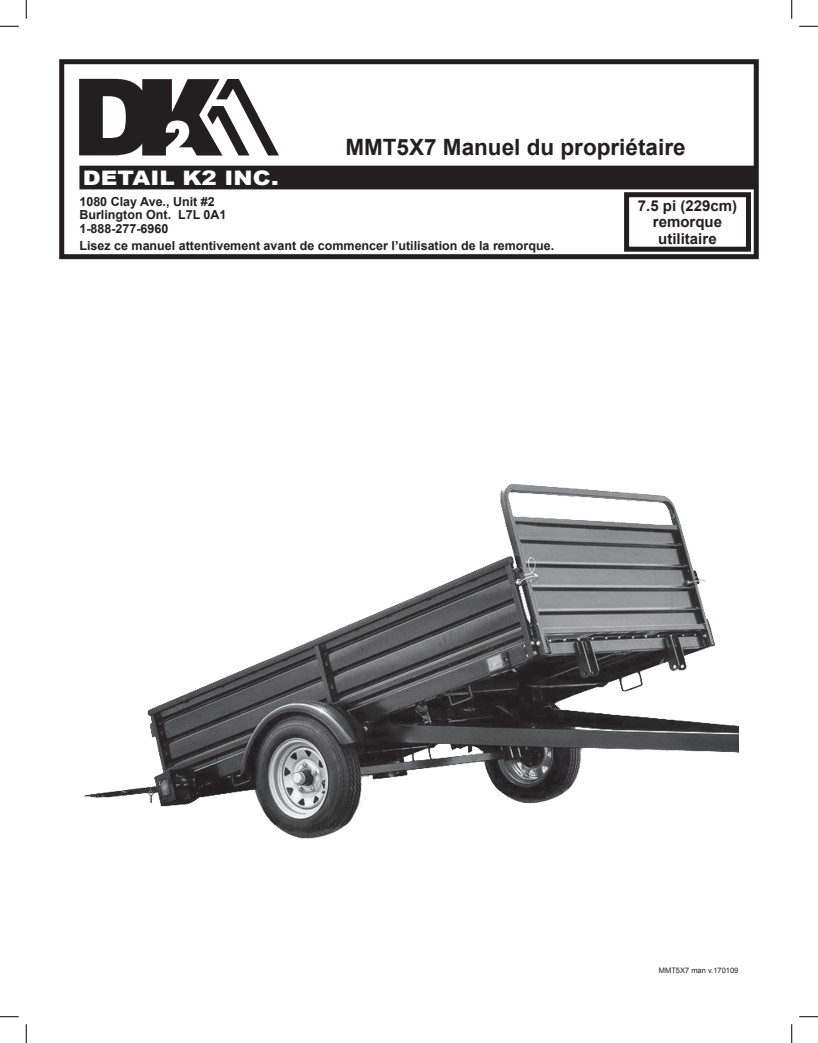
<style>
.page{position:relative;width:818px;height:1043px;background:#fff}
.page>*{position:absolute;margin:0;border:0;box-sizing:border-box;transform-origin:0 0}
.t1{font:700 22.5px "Arial";color:#231f20}
.t2{font:900 20px "Arial";color:#fff;scale:1.15 1}
.t3{font:700 15px/16.2px "Arial";color:#231f20;text-align:center}
.t4{font:700 12.5px/13.8px "Arial";color:#231f20}
.t5{font:7.5px "Arial";color:#231f20}
</style>
<div class="page">
<svg style="left:79px;top:79px;width:200px;height:76px"></svg>
<div style="left:79px;top:166px;width:677px;height:23px;background:#231f20"></div>
<div style="left:59px;top:59px;width:699px;height:200px;border:5px solid #231f20"></div>
<div style="left:624px;top:192px;width:127px;height:60px;border:5px solid #231f20"></div>
<img style="left:84px;top:483px;width:654px;height:356px">
<svg style="left:0;top:25px;width:19px;height:2px"></svg>
<svg style="left:799px;top:25px;width:19px;height:2px"></svg>
<svg style="left:0;top:1016px;width:19px;height:1px"></svg>
<svg style="left:799px;top:1016px;width:19px;height:1px"></svg>
<svg style="left:25px;top:0;width:2px;height:19px"></svg>
<svg style="left:25px;top:1024px;width:2px;height:18px"></svg>
<svg style="left:791px;top:0;width:1px;height:19px"></svg>
<svg style="left:791px;top:1024px;width:1px;height:18px"></svg>
<h1 class="t1" style="left:345px;top:132px;width:342px">MMT5X7 Manuel du propriétaire</h1>
<h2 class="t2" style="left:83px;top:163px;width:172px">DETAIL K2 INC.</h2>
<p class="t4" style="left:79px;top:195px;width:148px">1080 Clay Ave., Unit #2<br>Burlington Ont. L7L 0A1<br>1-888-277-6960</p>
<p class="t4" style="left:79px;top:239px;width:476px">Lisez ce manuel attentivement avant de commencer l’utilisation de la remorque.</p>
<p class="t3" style="left:637px;top:198px;width:101px">7.5 pi (229cm) remorque utilitaire</p>
<p class="t5" style="left:658px;top:965px;width:81px">MMT5X7 man v.170109</p>
</div>
